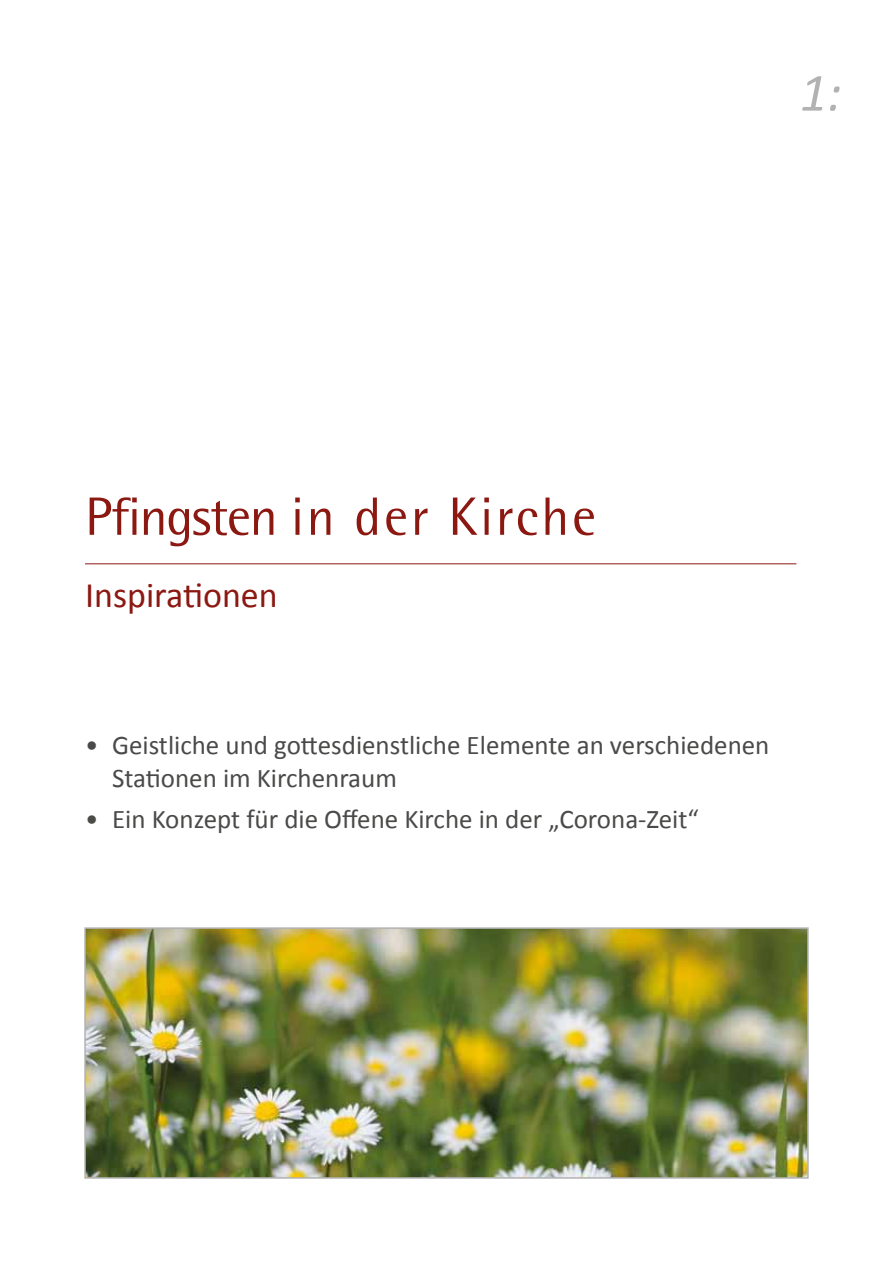
<style>
.page{position:relative;width:893px;height:1263px;background:#fff}
.page>*{position:absolute;margin:0;border:0;box-sizing:border-box;transform-origin:0 0}
.t1{font:54px "Agfa Rotis Semisans";letter-spacing:.005em;color:#8c1812}
.t2{font:italic 54px "Calibri";color:#b3b2b2}
.t3{font:36px "Calibri";color:#8c1812}
.t4{font:27px/32.4px "Calibri";color:#4a4a49}
</style>
<div class="page">
<img style="left:87px;top:930px;width:719px;height:246px">
<div style="left:84px;top:927px;width:725px;height:252px;border:2px solid #b3b2b2"></div>
<hr style="left:85px;top:563px;width:711px;height:1px;background:#8c1812">
<h1 class="t2" style="left:800px;top:59px;width:43px">1:</h1>
<h1 class="t1" style="left:85px;top:485px;width:513px">Pfingsten in der Kirche</h1>
<h2 class="t3" style="left:85px;top:572px;width:194px">Inspirationen</h2>
<p class="t4" style="left:112px;top:728px;width:659px;text-indent:-27px">• Geistliche und gottesdienstliche Elemente an verschiedenen<br>Stationen im Kirchenraum</p>
<p class="t4" style="left:85px;top:801px;width:615px">• Ein Konzept für die Offene Kirche in der „Corona-Zeit“</p>
</div>
